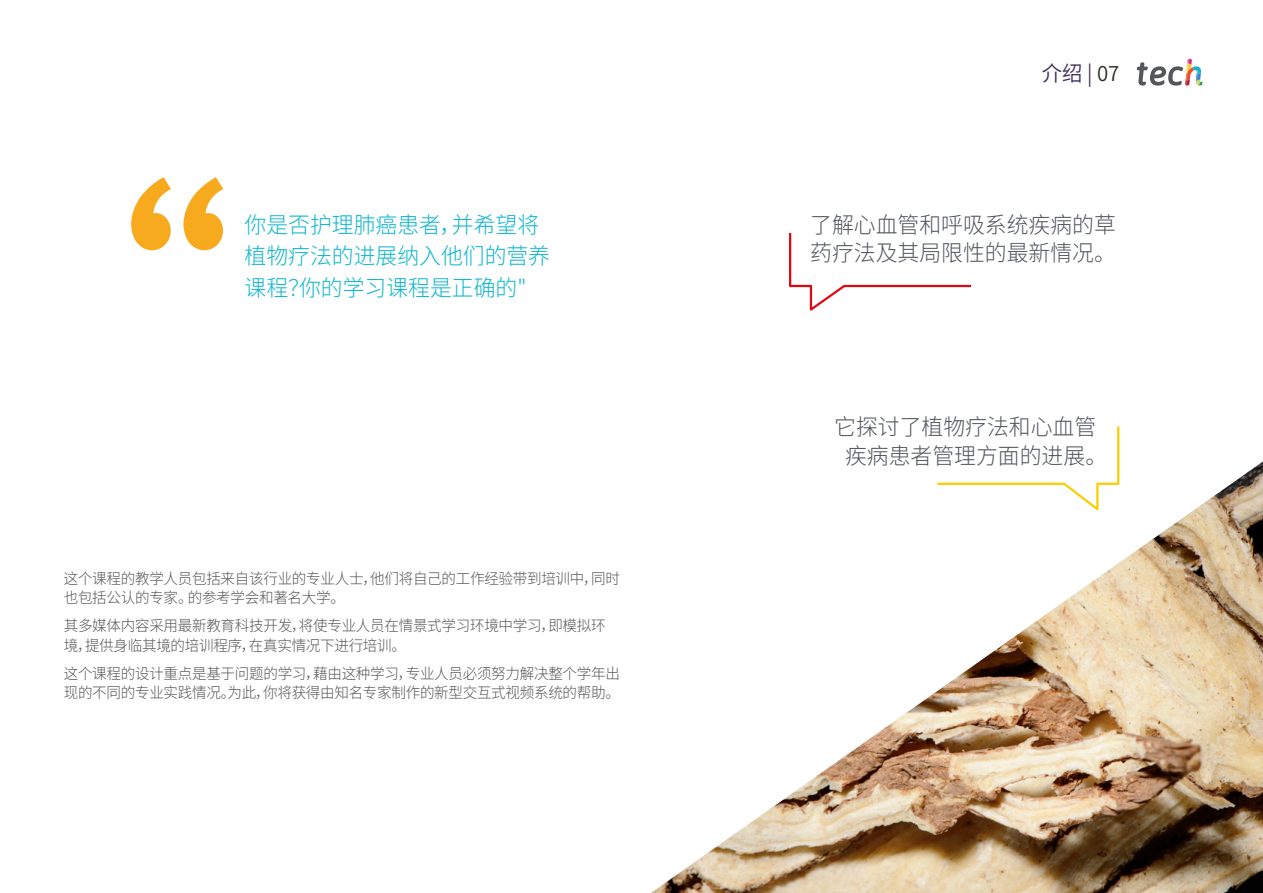
<style>
.page{position:relative;width:1263px;height:893px;background:#fff}
.page>*{position:absolute;margin:0;border:0;box-sizing:border-box;transform-origin:0 0}
.t1{font:300 22.5px/28.5px "Source Han Sans CN";color:#52555b;text-align:center}
.t2{font:300 22.5px/31.5px "Source Han Sans CN";color:#0fb6cf}
.t3{font:21px "Source Han Sans CN";color:#3e2b56}
.t4{font:300 15px/19.5px "Source Han Sans CN";letter-spacing:-.02em;color:#55575a}
.s1{color:#312e20}
</style>
<div class="page">
<img style="left:651px;top:461px;width:612px;height:432px">
<svg style="left:935px;top:426px;width:185px;height:88px"></svg>
<svg style="left:789px;top:233px;width:183px;height:78px"></svg>
<svg style="left:131px;top:177px;width:92px;height:73px"></svg>
<svg style="left:1137px;top:59px;width:65px;height:27px"></svg>
<h1 class="t2" style="left:245px;top:209px;width:307px">你是否护理肺癌患者，并希望将植物疗法的进展纳入他们的营养课程？你的学习课程是正确的"</h1>
<p class="t4" style="left:64px;top:569px;width:558px">这个课程的教学人员包括来自该行业的专业人士，他们将自己的工作经验带到培训中，同时也包括公认的专家。的参考学会和著名大学。</p>
<p class="t4" style="left:64px;top:616px;width:543px">其多媒体内容采用最新教育科技开发，将使专业人员在情景式学习环境中学习，即模拟环境，提供身临其境的培训程序，在真实情况下进行培训。</p>
<p class="t4" style="left:64px;top:664px;width:558px">这个课程的设计重点是基于问题的学习，藉由这种学习，专业人员必须努力解决整个学年出现的不同的专业实践情况。为此，你将获得由知名专家制作的新型交互式视频系统的帮助。</p>
<h2 class="t3" style="left:1042px;top:61px;width:79px">介绍 | <span class="s1">07</span></h2>
<h1 class="t1" style="left:810px;top:211px;width:307px;text-align:left">了解心血管和呼吸系统疾病的草药疗法及其局限性的最新情况。</h1>
<h1 class="t1" style="left:834px;top:413px;width:275px">它探讨了植物疗法和心血管疾病患者管理方面的进展。</h1>
</div>
